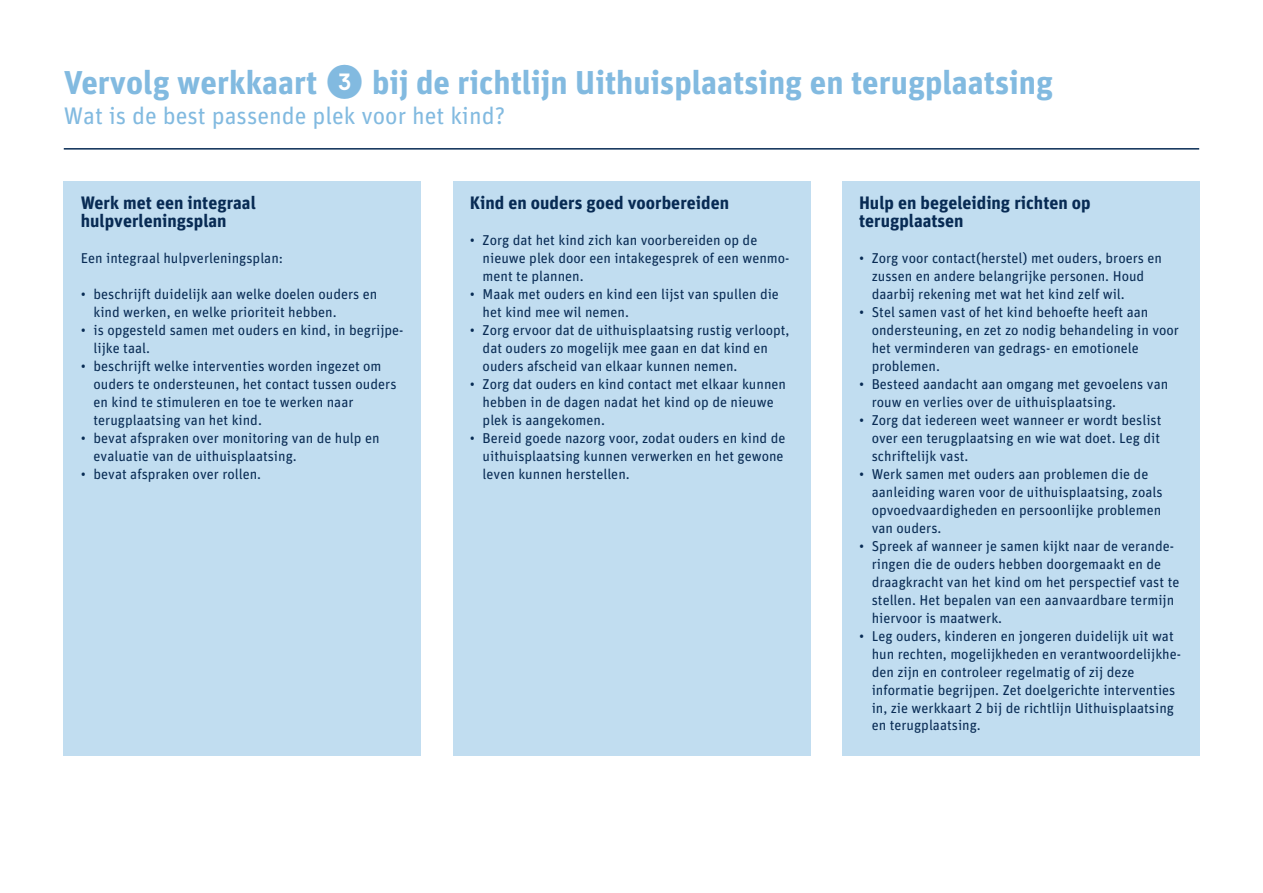
<style>
.page{position:relative;width:1263px;height:893px;background:#fff}
.page>*{position:absolute;margin:0;border:0;box-sizing:border-box;transform-origin:0 0}
.t1{font:700 33px "FF Unit Pro";color:#82bae0}
.t2{font:24px "FF Unit Pro";color:#82bae0}
.t3{font:700 18px/18px "FF Unit Pro";color:#082b54}
.t4{font:14.25px/18px "FF Unit Pro";color:#082b54}
.s1{font-family:"Neutrif Studio";font-size:45px}
</style>
<div class="page">
<hr style="left:64px;top:148px;width:1135px;height:2px;background:#082b54">
<div style="left:453px;top:181px;width:357px;height:575px;background:#c1ddf0"></div>
<div style="left:842px;top:181px;width:357px;height:575px;background:#c1ddf0"></div>
<div style="left:64px;top:181px;width:357px;height:575px;background:#c1ddf0"></div>
<h1 class="t1" style="left:64px;top:58px;width:991px">Vervolg werkkaart <span class="s1">❸</span> bij de richtlijn Uithuisplaatsing en terugplaatsing</h1>
<h2 class="t2" style="left:64px;top:99px;width:443px">Wat is de best passende plek voor het kind?</h2>
<p class="t3" style="left:81px;top:192px;width:177px">Werk met een integraal hulpverleningsplan</p>
<p class="t4" style="left:81px;top:248px;width:204px">Een integraal hulpverleningsplan:</p>
<p class="t4" style="left:94px;top:284px;width:285px;text-indent:-13px">• beschrijft duidelijk aan welke doelen ouders en kind werken, en welke prioriteit hebben.</p>
<p class="t4" style="left:94px;top:320px;width:311px;text-indent:-13px">• is opgesteld samen met ouders en kind, in begrijpe&shy;lijke taal.</p>
<p class="t4" style="left:94px;top:356px;width:304px;text-indent:-13px">• beschrijft welke interventies worden ingezet om ouders te ondersteunen, het contact tussen ouders en kind te stimuleren en toe te werken naar terugplaatsing van het kind.</p>
<p class="t4" style="left:94px;top:428px;width:288px;text-indent:-13px">• bevat afspraken over monitoring van de hulp en evaluatie van de uithuisplaatsing.</p>
<p class="t4" style="left:81px;top:464px;width:182px">• bevat afspraken over rollen.</p>
<p class="t3" style="left:470px;top:192px;width:261px">Kind en ouders goed voorbereiden</p>
<p class="t4" style="left:483px;top:230px;width:308px;text-indent:-13px">• Zorg dat het kind zich kan voorbereiden op de nieuwe plek door een intakegesprek of een wenmo&shy;ment te plannen.</p>
<p class="t4" style="left:483px;top:284px;width:298px;text-indent:-13px">• Maak met ouders en kind een lijst van spullen die het kind mee wil nemen.</p>
<p class="t4" style="left:483px;top:320px;width:308px;text-indent:-13px">• Zorg ervoor dat de uithuisplaatsing rustig verloopt, dat ouders zo mogelijk mee gaan en dat kind en ouders afscheid van elkaar kunnen nemen.</p>
<p class="t4" style="left:483px;top:374px;width:305px;text-indent:-13px">• Zorg dat ouders en kind contact met elkaar kunnen hebben in de dagen nadat het kind op de nieuwe plek is aangekomen.</p>
<p class="t4" style="left:483px;top:428px;width:304px;text-indent:-13px">• Bereid goede nazorg voor, zodat ouders en kind de uithuisplaatsing kunnen verwerken en het gewone leven kunnen herstellen.</p>
<p class="t3" style="left:859px;top:192px;width:233px">Hulp en begeleiding richten op terugplaatsen</p>
<p class="t4" style="left:872px;top:248px;width:292px;text-indent:-13px">• Zorg voor contact(herstel) met ouders, broers en zussen en andere belangrijke personen. Houd daarbij rekening met wat het kind zelf wil.</p>
<p class="t4" style="left:872px;top:302px;width:309px;text-indent:-13px">• Stel samen vast of het kind behoefte heeft aan ondersteuning, en zet zo nodig behandeling in voor het verminderen van gedrags- en emotionele problemen.</p>
<p class="t4" style="left:872px;top:374px;width:298px;text-indent:-13px">• Besteed aandacht aan omgang met gevoelens van rouw en verlies over de uithuisplaatsing.</p>
<p class="t4" style="left:872px;top:410px;width:291px;text-align:justify;text-indent:-13px">• Zorg dat iedereen weet wanneer er wordt beslist over een terugplaatsing en wie wat doet. Leg dit schriftelijk vast.</p>
<p class="t4" style="left:872px;top:464px;width:292px;text-indent:-13px">• Werk samen met ouders aan problemen die de aanleiding waren voor de uithuisplaatsing, zoals opvoedvaardigheden en persoonlijke problemen van ouders.</p>
<p class="t4" style="left:872px;top:536px;width:309px;text-indent:-13px">• Spreek af wanneer je samen kijkt naar de verande&shy;ringen die de ouders hebben doorgemaakt en de draagkracht van het kind om het perspectief vast te stellen. Het bepalen van een aanvaardbare termijn hiervoor is maatwerk.</p>
<p class="t4" style="left:872px;top:626px;width:311px;text-indent:-13px">• Leg ouders, kinderen en jongeren duidelijk uit wat hun rechten, mogelijkheden en verantwoordelijkhe&shy;den zijn en controleer regelmatig of zij deze informatie begrijpen. Zet doelgerichte interventies in, zie werkkaart 2 bij de richtlijn Uithuisplaatsing en terugplaatsing.</p>
</div>
